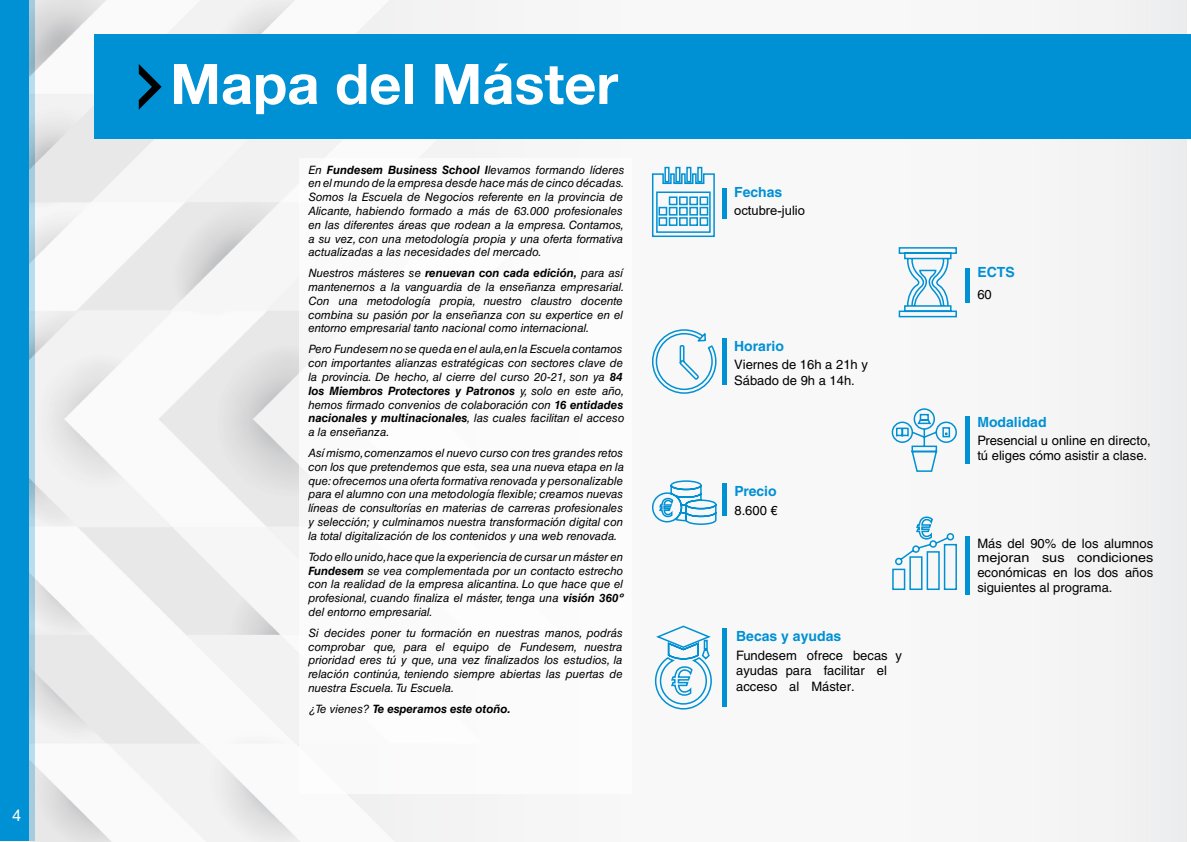
<style>
.page{position:relative;width:1191px;height:842px;background:#fff}
.page>*{position:absolute;margin:0;border:0;box-sizing:border-box;transform-origin:0 0}
.t1{font:700 56px "Helvetica Neue LT Std";color:#fff}
.t2{font:16px "Arial";color:#fff}
.t3{font:700 14px "Helvetica LT Std";color:#0090d4}
.t4{font:13px/14.9px "Helvetica LT Std";color:#000}
.t5{font:13px "Arial";color:#000}
.t6{font:italic 11.5px/13.8px "Helvetica LT Std";color:#000}
.t7{font:italic 700 11.5px "Helvetica LT Std";color:#000}
.s1{font-weight:700}
.s2{font-weight:400}
</style>
<div class="page">
<div style="left:0;top:0;width:34px;height:841px;background:#0090d4"></div>
<img style="left:29px;top:0;width:1157px;height:841px">
<div style="left:94px;top:35px;width:1096px;height:104px;background:#0090d4"></div>
<svg style="left:139px;top:64px;width:23px;height:46px"></svg>
<svg style="left:651px;top:166px;width:64px;height:72px"></svg>
<div style="left:722px;top:188px;width:5px;height:31px;background:#0090d4"></div>
<svg style="left:898px;top:246px;width:59px;height:72px"></svg>
<div style="left:965px;top:268px;width:5px;height:34px;background:#0090d4"></div>
<div style="left:722px;top:338px;width:5px;height:47px;background:#0090d4"></div>
<svg style="left:651px;top:328px;width:66px;height:67px"></svg>
<div style="left:965px;top:416px;width:5px;height:48px;background:#0090d4"></div>
<svg style="left:891px;top:408px;width:66px;height:65px"></svg>
<div style="left:722px;top:483px;width:5px;height:33px;background:#0090d4"></div>
<svg style="left:651px;top:480px;width:66px;height:46px"></svg>
<div style="left:722px;top:628px;width:5px;height:79px;background:#0090d4"></div>
<svg style="left:654px;top:625px;width:58px;height:85px"></svg>
<div style="left:965px;top:536px;width:5px;height:58px;background:#0090d4"></div>
<svg style="left:891px;top:516px;width:66px;height:75px"></svg>
<div style="left:299px;top:159px;width:333px;height:635px;background:#fff"></div>
<h2 class="t2" style="left:13px;top:804px;width:10px">4</h2>
<h1 class="t1" style="left:170px;top:49px;width:449px">Mapa del Máster</h1>
<p class="t6" style="left:308px;top:163px;width:318px">En <span class="s1">Fundesem Business School l</span>levamos formando líderes en el mundo de la empresa desde hace más de cinco décadas.<br>Somos la Escuela de Negocios referente en la provincia de Alicante, habiendo formado a más de 63.000 profesionales en las diferentes áreas que rodean a la empresa. Contamos, a su vez, con una metodología propia y una oferta formativa actualizadas a las necesidades del mercado.</p>
<p class="t6" style="left:308px;top:266px;width:317px">Nuestros másteres se <span class="s1">renuevan con cada edición,</span> para así mantenernos a la vanguardia de la enseñanza empresarial.<br>Con una metodología propia, nuestro claustro docente combina su pasión por la enseñanza con su expertice en el entorno empresarial tanto nacional como internacional.</p>
<p class="t6" style="left:308px;top:342px;width:317px">Pero Fundesem no se queda en el aula,en la Escuela contamos con importantes alianzas estratégicas con sectores clave de la provincia. De hecho, al cierre del curso 20-21, son ya <span class="s1">84 los Miembros Protectores y Patronos</span> y, solo en este año, hemos firmado convenios de colaboración con <span class="s1">16 entidades nacionales y multinacionales</span>, las cuales facilitan el acceso a la enseñanza.</p>
<p class="t6" style="left:308px;top:446px;width:317px;text-align:justify">Así mismo, comenzamos el nuevo curso con tres grandes retos con los que pretendemos que esta, sea una nueva etapa en la que: ofrecemos una oferta formativa renovada y personalizable para el alumno con una metodología flexible; creamos nuevas líneas de consultorías en materias de carreras profesionales y selección; y culminamos nuestra transformación digital con la total digitalización de los contenidos y una web renovada.</p>
<p class="t6" style="left:308px;top:550px;width:316px;text-align:justify">Todo ello unido,hace que la experiencia de cursar un máster en <span class="s1">Fundesem</span> se vea complementada por un contacto estrecho con la realidad de la empresa alicantina. Lo que hace que el profesional, cuando finaliza el máster, tenga una <span class="s1">visión 360º </span>del entorno empresarial.</p>
<p class="t6" style="left:308px;top:626px;width:316px;text-align:justify">Si decides poner tu formación en nuestras manos, podrás comprobar que, para el equipo de Fundesem, nuestra prioridad eres tú y que, una vez finalizados los estudios, la relación continúa, teniendo siempre abiertas las puertas de nuestra Escuela. Tu Escuela.</p>
<p class="t7" style="left:308px;top:702px;width:204px"><span class="s2">¿Te vienes?</span> Te esperamos este otoño.</p>
<p class="t3" style="left:734px;top:184px;width:50px">Fechas</p>
<p class="t5" style="left:734px;top:201px;width:72px">octubre-julio</p>
<p class="t3" style="left:734px;top:337px;width:51px">Horario</p>
<p class="t4" style="left:734px;top:357px;width:135px;line-height:15.6px">Viernes de 16h a 21h y<br>Sábado de 9h a 14h.</p>
<p class="t3" style="left:734px;top:483px;width:44px">Precio</p>
<p class="t4" style="left:734px;top:503px;width:45px">8.600 €</p>
<p class="t3" style="left:736px;top:628px;width:107px">Becas y ayudas</p>
<p class="t4" style="left:736px;top:647px;width:167px;line-height:15.6px">Fundesem ofrece becas y ayudas para facilitar el acceso al Máster.</p>
<p class="t3" style="left:977px;top:264px;width:39px">ECTS</p>
<p class="t4" style="left:977px;top:287px;width:16px">60</p>
<p class="t3" style="left:977px;top:413px;width:71px">Modalidad</p>
<p class="t4" style="left:977px;top:433px;width:175px">Presencial u online en directo, tú eliges cómo asistir a clase.</p>
<p class="t4" style="left:977px;top:536px;width:177px;text-align:justify">Más del 90% de los alumnos mejoran sus condiciones económicas en los dos años siguientes al programa.</p>
</div>
